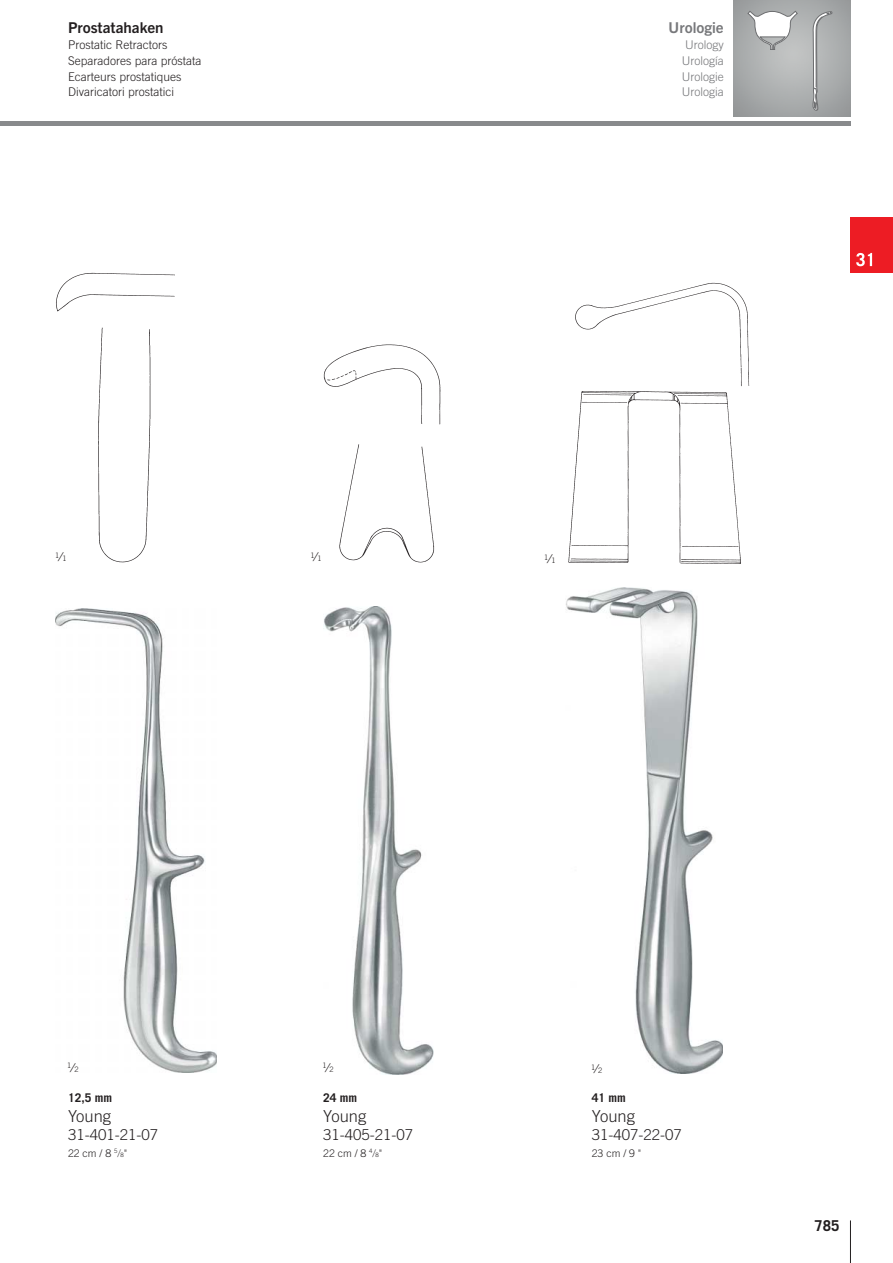
<style>
.page{position:relative;width:893px;height:1263px;background:#fff}
.page>*{position:absolute;margin:0;border:0;box-sizing:border-box;transform-origin:0 0}
.t1{font:300 16.5px "Trade Gothic";color:#231f20}
.t2{font:300 15px "Trade Gothic";color:#231f20}
.t3{font:700 15px "Trade Gothic Next LT Pro";color:#231f20}
.t4{font:700 15px "Trade Gothic Next LT Pro";color:#77787b}
.t5{font:700 15px "Trade Gothic";color:#231f20}
.t6{font:300 12px/15.8px "Trade Gothic";color:#231f20}
.t7{font:300 12px/15.8px "Trade Gothic";color:#77787b;text-align:justify}
.t8{font:700 12px "Trade Gothic";color:#231f20}
.t9{font:300 10.5px "Trade Gothic";color:#231f20}
.t10{font:300 7.5px "Trade Gothic";color:#231f20}
.s1{font-size:12px}
.s2{font-style:italic}
.s3{font-size:6px}
</style>
<div class="page">
<div style="left:850px;top:217px;width:43px;height:55px;background:#ed1c24"></div>
<svg style="left:856px;top:253px;width:16px;height:13px"></svg>
<hr style="left:850px;top:1220px;width:1px;height:43px;background:#231f20">
<hr style="left:0;top:121px;width:850px;height:4px;background:#888a8c">
<img style="left:566px;top:587px;width:156px;height:487px">
<img style="left:323px;top:607px;width:111px;height:467px">
<img style="left:55px;top:608px;width:162px;height:465px">
<img style="left:56px;top:272px;width:118px;height:291px">
<img style="left:323px;top:344px;width:118px;height:218px">
<img style="left:569px;top:283px;width:180px;height:281px">
<svg style="left:748px;top:10px;width:50px;height:40px"></svg>
<svg style="left:813px;top:5px;width:19px;height:106px;background:#aaacad"></svg>
<p class="t3" style="left:68px;top:23px;width:97px">Prostatahaken</p>
<p class="t6" style="left:68px;top:38px;width:135px">Prostatic Retractors<br>Separadores para próstata<br>Ecarteurs prostatiques<br>Divaricatori prostatici</p>
<p class="t10" style="left:55px;top:554px;width:13px">1<span class="s1">⁄</span>1</p>
<p class="t10" style="left:310px;top:554px;width:13px">1<span class="s1">⁄</span>1</p>
<p class="t4" style="left:669px;top:23px;width:57px">Urologie</p>
<p class="t7" style="left:682px;top:38px;width:43px">Urology Urología Urologie Urologia</p>
<p class="t10" style="left:544px;top:556px;width:13px">1<span class="s1">⁄</span>1</p>
<p class="t10" style="left:67px;top:1065px;width:13px">1<span class="s1">⁄</span>2</p>
<h1 class="t1" style="left:68px;top:1110px;width:45px">Young</h1>
<p class="t2" style="left:68px;top:1129px;width:92px">31-401-21-07</p>
<p class="t9" style="left:68px;top:1149px;width:61px">22 cm / 8 <sup>5</sup><span class="s2">/</span> <span class="s3">8</span>"</p>
<p class="t10" style="left:322px;top:1065px;width:13px">1<span class="s1">⁄</span>2</p>
<h1 class="t1" style="left:323px;top:1110px;width:45px">Young</h1>
<p class="t2" style="left:323px;top:1129px;width:92px">31-405-21-07</p>
<p class="t9" style="left:323px;top:1149px;width:61px">22 cm / 8 <sup>4</sup><span class="s2">/</span> <span class="s3">8</span>"</p>
<p class="t10" style="left:591px;top:1066px;width:13px">1<span class="s1">⁄</span>2</p>
<h1 class="t1" style="left:592px;top:1110px;width:45px">Young</h1>
<p class="t8" style="left:68px;top:1093px;width:46px">12,5 mm</p>
<p class="t8" style="left:323px;top:1093px;width:36px">24 mm</p>
<p class="t8" style="left:592px;top:1093px;width:36px">41 mm</p>
<p class="t2" style="left:592px;top:1129px;width:92px">31-407-22-07</p>
<p class="t9" style="left:592px;top:1149px;width:51px">23 cm / 9 "</p>
<p class="t5" style="left:814px;top:1220px;width:27px">785</p>
</div>
